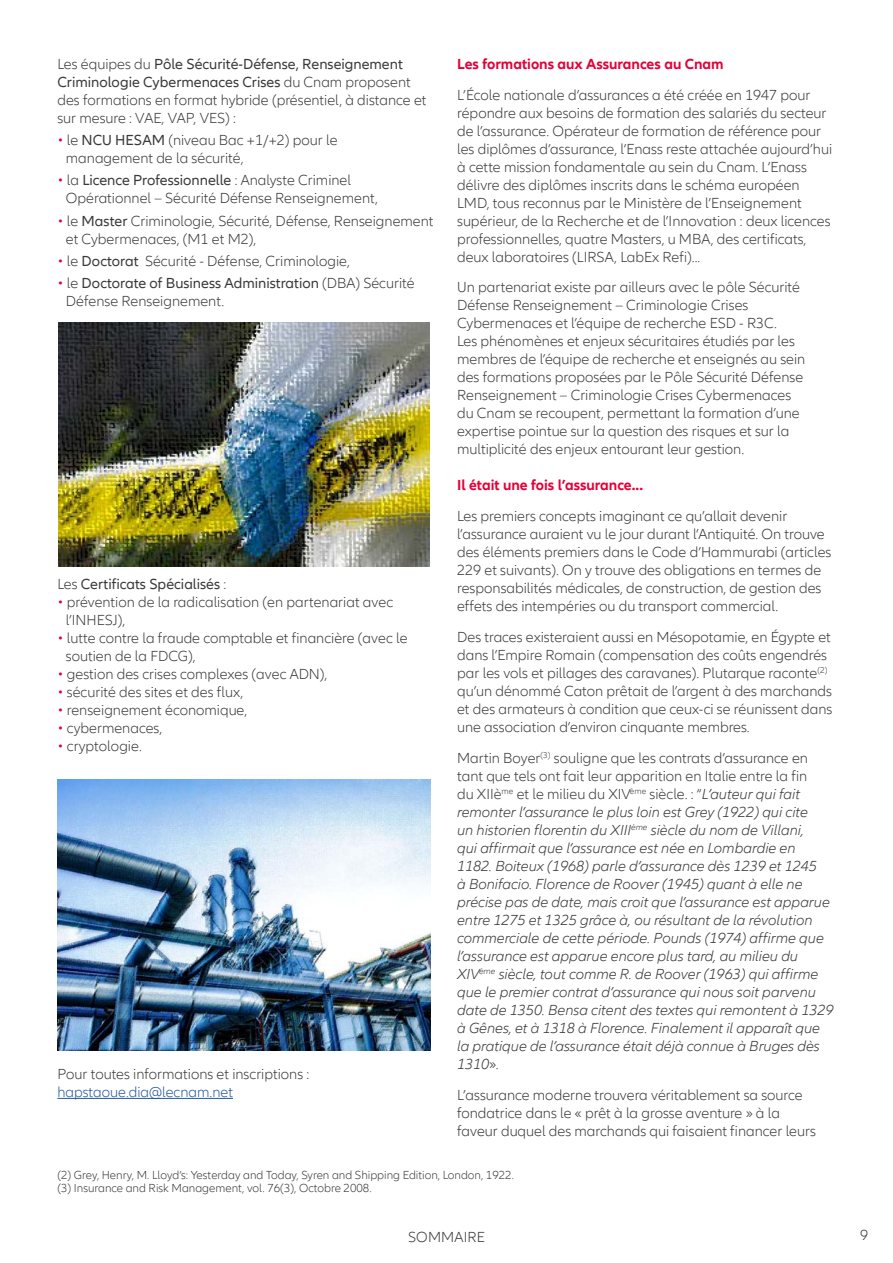
<style>
.page{position:relative;width:893px;height:1263px;background:#fff}
.page>*{position:absolute;margin:0;border:0;box-sizing:border-box;transform-origin:0 0}
.t1{font:300 15px/18px "Allianz Neo";color:#3a3a39}
.t2{font:italic 300 15px/18px "Allianz Neo";color:#3a3a39}
.t3{font:700 15px "Allianz Neo";color:#e40038}
.t4{font:15px "Allianz Neo";color:#3a3a39}
.t5{font:300 15px "Allianz Neo";color:#22599b}
.t6{font:300 12px/13.5px "Allianz Neo";color:#3a3a39}
.s1{font-weight:400}
.s2{color:#e40038}
.s3{font-style:normal}
.s4{font-weight:300}
</style>
<div class="page">
<hr style="left:57px;top:1098px;width:176px;height:1px;background:#22599b">
<img style="left:57px;top:780px;width:374px;height:270px">
<img style="left:59px;top:322px;width:370px;height:244px">
<p class="t1" style="left:57px;top:55px;width:371px">Les équipes du <span class="s1">Pôle Sécurité-Défense, Renseignement Criminologie Cybermenaces Crises</span> du Cnam proposent des formations en format hybride (présentiel, à distance et sur mesure : VAE, VAP, VES) :</p>
<p class="t1" style="left:66px;top:132px;width:273px;text-indent:-9px"><span class="s2">•</span> le <span class="s1">NCU HESAM</span> (niveau Bac +1/+2) pour le management de la sécurité,</p>
<p class="t1" style="left:66px;top:172px;width:314px;text-indent:-9px"><span class="s2">•</span> la <span class="s1">Licence Professionnelle</span> : Analyste Criminel<br>Opérationnel – Sécurité Défense Renseignement,</p>
<p class="t1" style="left:66px;top:212px;width:369px;text-indent:-9px"><span class="s2">•</span> le <span class="s1">Master</span> Criminologie, Sécurité, Défense, Renseignement et Cybermenaces, (M1 et M2),</p>
<p class="t1" style="left:57px;top:252px;width:294px"><span class="s2">•</span> le <span class="s1">Doctorat</span> Sécurité - Défense, Criminologie,</p>
<p class="t1" style="left:66px;top:275px;width:350px;text-indent:-9px"><span class="s2">•</span> le <span class="s1">Doctorate of Business Administration</span> (DBA) Sécurité<br>Défense Renseignement.</p>
<p class="t3" style="left:457px;top:55px;width:268px">Les formations aux Assurances au Cnam</p>
<p class="t1" style="left:457px;top:86px;width:377px">L’École nationale d’assurances a été créée en 1947 pour répondre aux besoins de formation des salariés du secteur de l’assurance. Opérateur de formation de référence pour les diplômes d’assurance, l’Enass reste attachée aujourd’hui à cette mission fondamentale au sein du Cnam. L’Enass délivre des diplômes inscrits dans le schéma européen LMD, tous reconnus par le Ministère de l’Enseignement supérieur, de la Recherche et de l’Innovation : deux licences professionnelles, quatre Masters, u MBA, des certificats, deux laboratoires (LIRSA, LabEx Refi)...</p>
<p class="t1" style="left:457px;top:279px;width:350px">Un partenariat existe par ailleurs avec le pôle Sécurité Défense Renseignement – Criminologie Crises Cybermenaces et l’équipe de recherche ESD - R3C.<br>Les phénomènes et enjeux sécuritaires étudiés par les membres de l’équipe de recherche et enseignés au sein des formations proposées par le Pôle Sécurité Défense Renseignement – Criminologie Crises Cybermenaces du Cnam se recoupent, permettant la formation d’une expertise pointue sur la question des risques et sur la multiplicité des enjeux entourant leur gestion.</p>
<p class="t3" style="left:457px;top:477px;width:187px">Il était une fois l’assurance...</p>
<p class="t1" style="left:457px;top:508px;width:376px">Les premiers concepts imaginant ce qu’allait devenir l’assurance auraient vu le jour durant l’Antiquité. On trouve des éléments premiers dans le Code d’Hammurabi (articles 229 et suivants). On y trouve des obligations en termes de responsabilités médicales, de construction, de gestion des effets des intempéries ou du transport commercial.</p>
<p class="t1" style="left:457px;top:628px;width:377px">Des traces existeraient aussi en Mésopotamie, en Égypte et dans l’Empire Romain (compensation des coûts engendrés par les vols et pillages des caravanes). Plutarque raconte<sup>(2) </sup>qu’un dénommé Caton prêtait de l’argent à des marchands et des armateurs à condition que ceux-ci se réunissent dans une association d’environ cinquante membres.</p>
<p class="t2" style="left:457px;top:749px;width:378px"><span class="s3">Martin Boyer</span><sup>(3)</sup> <span class="s3">souligne que les contrats d’assurance en tant que tels ont fait leur apparition en Italie entre la fin<br>du XIIè</span><sup>me</sup> <span class="s3">et le milieu du XIV</span><sup>ème</sup> <span class="s3">siècle. : “</span>L’auteur qui fait remonter l’assurance le plus loin est Grey (1922) qui cite<br>un historien florentin du XIII<sup>ème</sup> siècle du nom de Villani,<br>qui affirmait que l’assurance est née en Lombardie en 1182. Boiteux (1968) parle d’assurance dès 1239 et 1245<br>à Bonifacio. Florence de Roover (1945) quant à elle ne précise pas de date, mais croit que l’assurance est apparue entre 1275 et 1325 grâce à, ou résultant de la révolution commerciale de cette période. Pounds (1974) affirme que l’assurance est apparue encore plus tard, au milieu du XIV<sup>ème</sup> siècle, tout comme R. de Roover (1963) qui affirme que le premier contrat d’assurance qui nous soit parvenu date de 1350. Bensa citent des textes qui remontent à 1329 à Gênes, et à 1318 à Florence. Finalement il apparaît que la pratique de l’assurance était déjà connue à Bruges dès 1310<span class="s3">».</span></p>
<p class="t1" style="left:457px;top:1086px;width:360px">L’assurance moderne trouvera véritablement sa source fondatrice dans le « prêt à la grosse aventure » à la faveur duquel des marchands qui faisaient financer leurs</p>
<p class="t6" style="left:57px;top:1168px;width:458px">(2) Grey, Henry, M. Lloyd’s: Yesterday and Today, Syren and Shipping Edition, London, 1922. (3) Insurance and Risk Management, vol. 76(3), Octobre 2008.</p>
<p class="t4" style="left:57px;top:575px;width:170px"><span class="s4">Les</span> Certificats Spécialisés <span class="s4">:</span></p>
<p class="t1" style="left:66px;top:593px;width:329px;text-indent:-9px"><span class="s2">•</span> prévention de la radicalisation (en partenariat avec l’INHESJ),</p>
<p class="t1" style="left:66px;top:629px;width:343px;text-indent:-9px"><span class="s2">•</span> lutte contre la fraude comptable et financière (avec le soutien de la FDCG),</p>
<p class="t1" style="left:57px;top:665px;width:271px"><span class="s2">•</span> gestion des crises complexes (avec ADN),</p>
<p class="t1" style="left:57px;top:683px;width:187px"><span class="s2">•</span> sécurité des sites et des flux,</p>
<p class="t1" style="left:57px;top:701px;width:191px"><span class="s2">•</span> renseignement économique,</p>
<p class="t1" style="left:57px;top:719px;width:106px"><span class="s2">•</span> cybermenaces,</p>
<p class="t1" style="left:57px;top:737px;width:86px"><span class="s2">•</span> cryptologie.</p>
<p class="t1" style="left:57px;top:1066px;width:253px">Pour toutes informations et inscriptions :</p>
<p class="t5" style="left:57px;top:1084px;width:177px">hapstaoue.dia@lecnam.net</p>
<p class="t1" style="left:408px;top:1228px;width:78px">SOMMAIRE</p>
<p class="t1" style="left:860px;top:1226px;width:10px">9</p>
</div>
